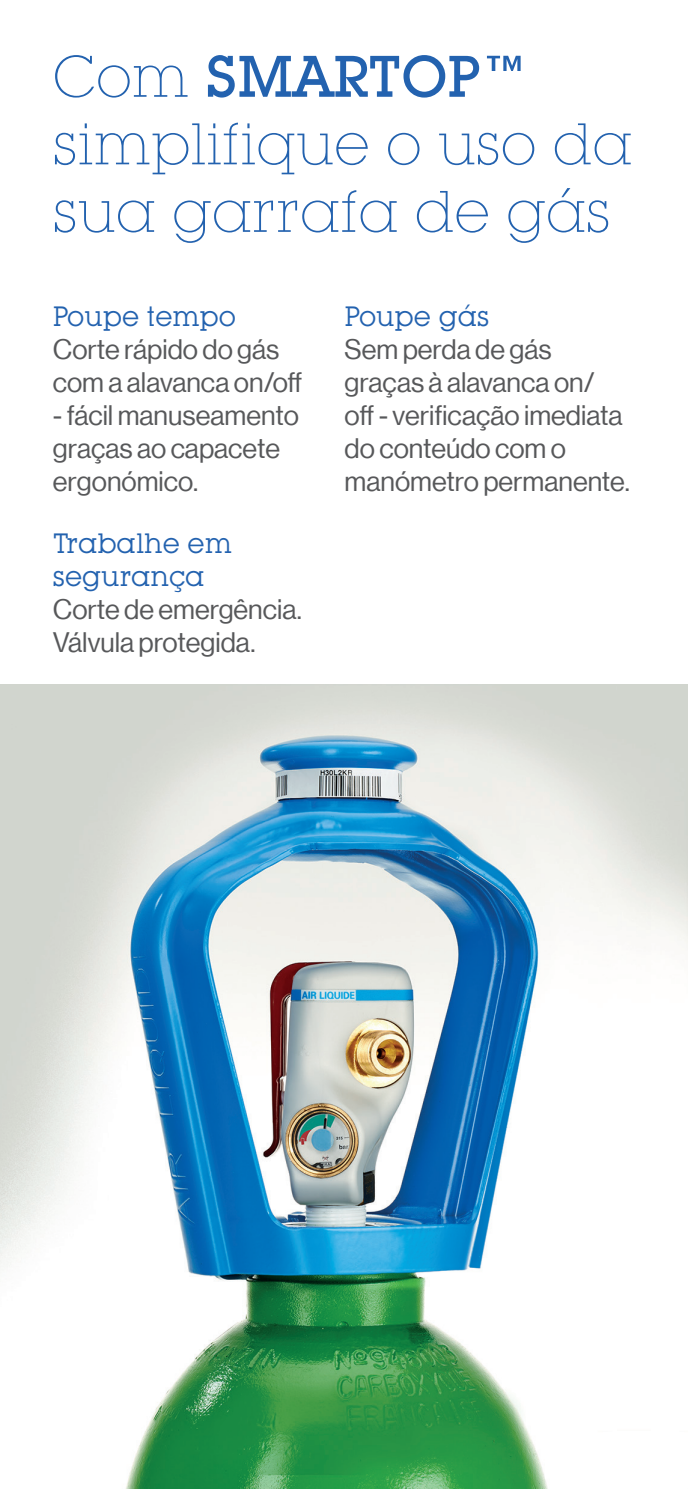
<style>
.page{position:relative;width:688px;height:1489px;background:#fff}
.page>*{position:absolute;margin:0;border:0;box-sizing:border-box;transform-origin:0 0}
.t1{font:300 57.5px/67.5px "Lubalin Graph IT Cby BT Xtra";color:#2362af}
.t2{font:500 57.5px "Lubalin Graph IT Cby BT";color:#2362af}
.t3{font:27.5px/33px "N Haas Grotesk DS Pro 55 Rg";color:#57585a}
.t4{font:27.5px/33px "Lubalin Graph IT Cby BT";color:#2362af}
.s1{font-family:"Lubalin Graph IT Cby BT Xtra";font-weight:300}
</style>
<div class="page">
<img style="left:0;top:684px;width:687px;height:804px">
<h1 class="t2" style="left:53px;top:41px;width:477px"><span class="s1">Com</span> SMARTOP™</h1>
<h1 class="t1" style="left:53px;top:110px;width:581px">simplifique o uso da sua garrafa de gás</h1>
<p class="t4" style="left:53px;top:299px;width:185px">Poupe tempo</p>
<p class="t3" style="left:53px;top:333px;width:251px">Corte rápido do gás com a alavanca on/off</p>
<p class="t3" style="left:53px;top:399px;width:247px">- fácil manuseamento graças ao capacete ergonómico.</p>
<p class="t4" style="left:53px;top:527px;width:180px">Trabalhe em segurança</p>
<p class="t3" style="left:53px;top:593px;width:250px">Corte de emergência.<br>Válvula protegida.</p>
<p class="t4" style="left:344px;top:299px;width:146px">Poupe gás</p>
<p class="t3" style="left:344px;top:333px;width:286px">Sem perda de gás graças à alavanca on/<br>off - verificação imediata do conteúdo com o manómetro permanente.</p>
</div>
